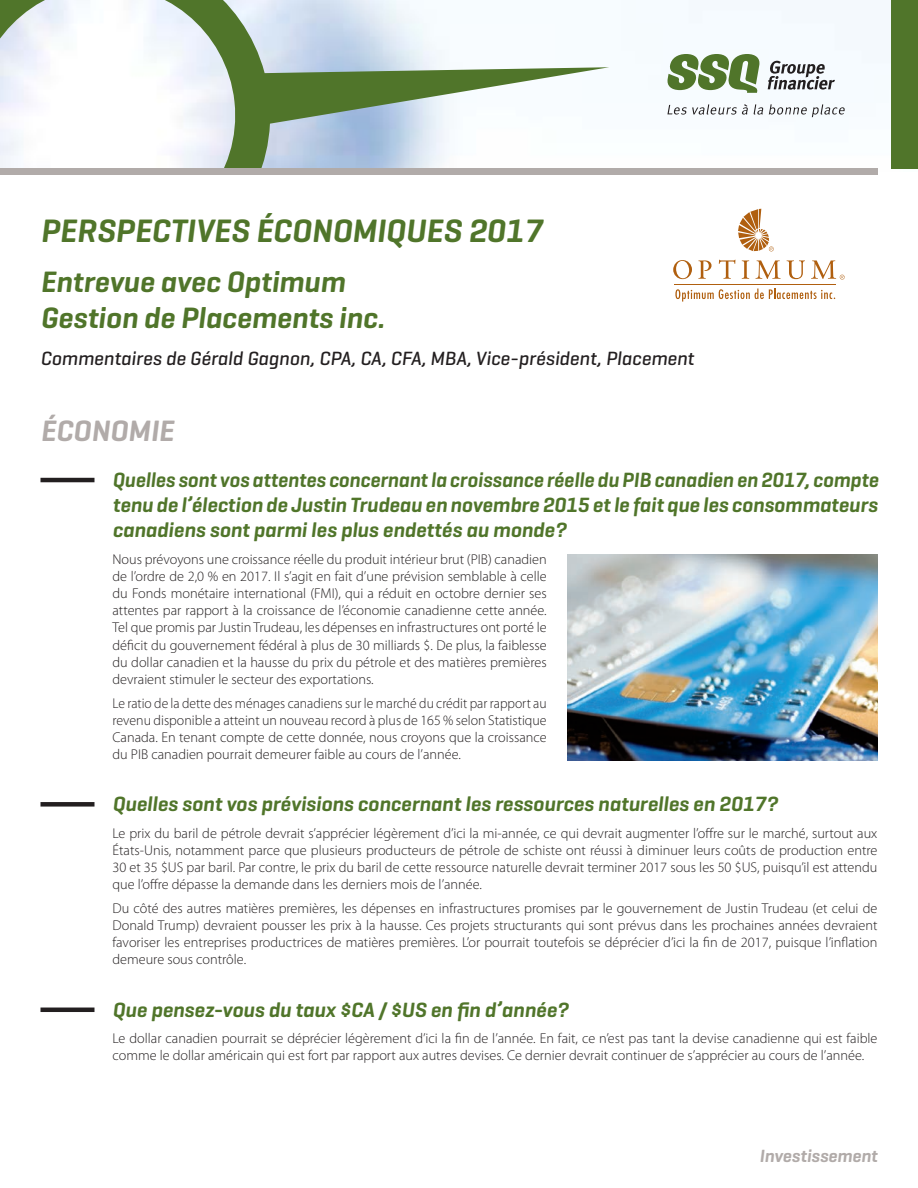
<style>
.page{position:relative;width:918px;height:1188px;background:#fff}
.page>*{position:absolute;margin:0;border:0;box-sizing:border-box;transform-origin:0 0}
.t1{font:italic 600 33px "Geogrotesque";color:#50752a}
.t2{font:italic 600 30px/36px "Geogrotesque";color:#50752a}
.t3{font:italic 600 30px "Geogrotesque";color:#b1aba9}
.t4{font:italic 600 21px/25.2px "Geogrotesque";color:#50752a;text-align:justify;scale:.96 1}
.t5{font:italic 600 21px "Geogrotesque";color:#50752a}
.t6{font:italic 500 19.5px "Geogrotesque";color:#231f20}
.t7{font:italic 600 18px "Geogrotesque";color:#b1aba9}
.t8{font:300 14.25px/17.1px "Myriad Pro";color:#231f20;text-align:justify}
.t9{font:300 14.25px/17.1px "Myriad Pro";color:#231f20;text-align:justify;scale:.96 1}
</style>
<div class="page">
<div style="left:689px;top:0;width:229px;height:169px;background:#f6fbff"></div>
<div style="left:892px;top:0;width:26px;height:168px;background:#50752a"></div>
<svg style="left:0;top:0;width:609px;height:168px"></svg>
<div style="left:0;top:168px;width:878px;height:7px;background:#b1aba9"></div>
<hr style="left:40px;top:478px;width:54px;height:4px;background:#231f20">
<div style="left:40px;top:802px;width:54px;height:5px;background:#231f20"></div>
<hr style="left:40px;top:1008px;width:54px;height:4px;background:#231f20">
<svg style="left:667px;top:54px;width:94px;height:39px"></svg>
<svg style="left:667px;top:104px;width:81px;height:11px"></svg>
<svg style="left:754px;top:104px;width:9px;height:11px"></svg>
<svg style="left:769px;top:104px;width:76px;height:13px"></svg>
<svg style="left:768px;top:61px;width:67px;height:29px"></svg>
<svg style="left:738px;top:209px;width:36px;height:42px"></svg>
<svg style="left:675px;top:289px;width:160px;height:13px"></svg>
<hr style="left:675px;top:284px;width:161px;height:1px;background:#b05f0f">
<svg style="left:673px;top:260px;width:19px;height:19px"></svg>
<svg style="left:698px;top:260px;width:14px;height:19px"></svg>
<svg style="left:719px;top:260px;width:16px;height:19px"></svg>
<svg style="left:742px;top:260px;width:7px;height:19px"></svg>
<svg style="left:756px;top:260px;width:25px;height:19px"></svg>
<svg style="left:787px;top:260px;width:18px;height:19px"></svg>
<svg style="left:811px;top:260px;width:34px;height:20px"></svg>
<img style="left:567px;top:554px;width:311px;height:206px">
<h1 class="t1" style="left:40px;top:211px;width:503px">PERSPECTIVES ÉCONOMIQUES 2017</h1>
<h2 class="t2" style="left:40px;top:263px;width:346px">Entrevue avec Optimum<br>Gestion de Placements inc.</h2>
<h3 class="t6" style="left:40px;top:346px;width:655px">Commentaires de Gérald Gagnon, CPA, CA, CFA, MBA, Vice-président, Placement</h3>
<h2 class="t3" style="left:40px;top:412px;width:135px">ÉCONOMIE</h2>
<h3 class="t4" style="left:112px;top:467px;width:799px">Quelles sont vos attentes concernant la croissance réelle du PIB canadien en 2017, compte tenu de l’élection de Justin Trudeau en novembre 2015 et le fait que les consommateurs canadiens sont parmi les plus endettés au monde?</h3>
<p class="t8" style="left:113px;top:551px;width:436px">Nous prévoyons une croissance réelle du produit intérieur brut (PIB) canadien de l’ordre de 2,0 % en 2017. Il s’agit en fait d’une prévision semblable à celle du Fonds monétaire international (FMI), qui a réduit en octobre dernier ses attentes par rapport à la croissance de l’économie canadienne cette année.<br>Tel que promis par Justin Trudeau, les dépenses en infrastructures ont porté le déficit du gouvernement fédéral à plus de 30 milliards $. De plus, la faiblesse du dollar canadien et la hausse du prix du pétrole et des matières premières devraient stimuler le secteur des exportations.</p>
<p class="t9" style="left:113px;top:694px;width:454px">Le ratio de la dette des ménages canadiens sur le marché du crédit par rapport au revenu disponible a atteint un nouveau record à plus de 165 % selon Statistique Canada. En tenant compte de cette donnée, nous croyons que la croissance du PIB canadien pourrait demeurer faible au cours de l’année.</p>
<h3 class="t5" style="left:112px;top:791px;width:667px">Quelles sont vos prévisions concernant les ressources naturelles en 2017?</h3>
<p class="t8" style="left:113px;top:824px;width:767px">Le prix du baril de pétrole devrait s’apprécier légèrement d’ici la mi-année, ce qui devrait augmenter l’offre sur le marché, surtout aux États-Unis, notamment parce que plusieurs producteurs de pétrole de schiste ont réussi à diminuer leurs coûts de production entre 30 et 35 $US par baril. Par contre, le prix du baril de cette ressource naturelle devrait terminer 2017 sous les 50 $US, puisqu’il est attendu que l’offre dépasse la demande dans les derniers mois de l’année.</p>
<p class="t8" style="left:113px;top:900px;width:767px">Du côté des autres matières premières, les dépenses en infrastructures promises par le gouvernement de Justin Trudeau (et celui de Donald Trump) devraient pousser les prix à la hausse. Ces projets structurants qui sont prévus dans les prochaines années devraient favoriser les entreprises productrices de matières premières. L’or pourrait toutefois se déprécier d’ici la fin de 2017, puisque l’inflation demeure sous contrôle.</p>
<h3 class="t5" style="left:112px;top:996px;width:458px">Que pensez-vous du taux $CA / $US en fin d’année?</h3>
<p class="t8" style="left:113px;top:1030px;width:767px">Le dollar canadien pourrait se déprécier légèrement d’ici la fin de l’année. En fait, ce n’est pas tant la devise canadienne qui est faible comme le dollar américain qui est fort par rapport aux autres devises. Ce dernier devrait continuer de s’apprécier au cours de l’année.</p>
<p class="t7" style="left:759px;top:1144px;width:120px">Investissement</p>
</div>
